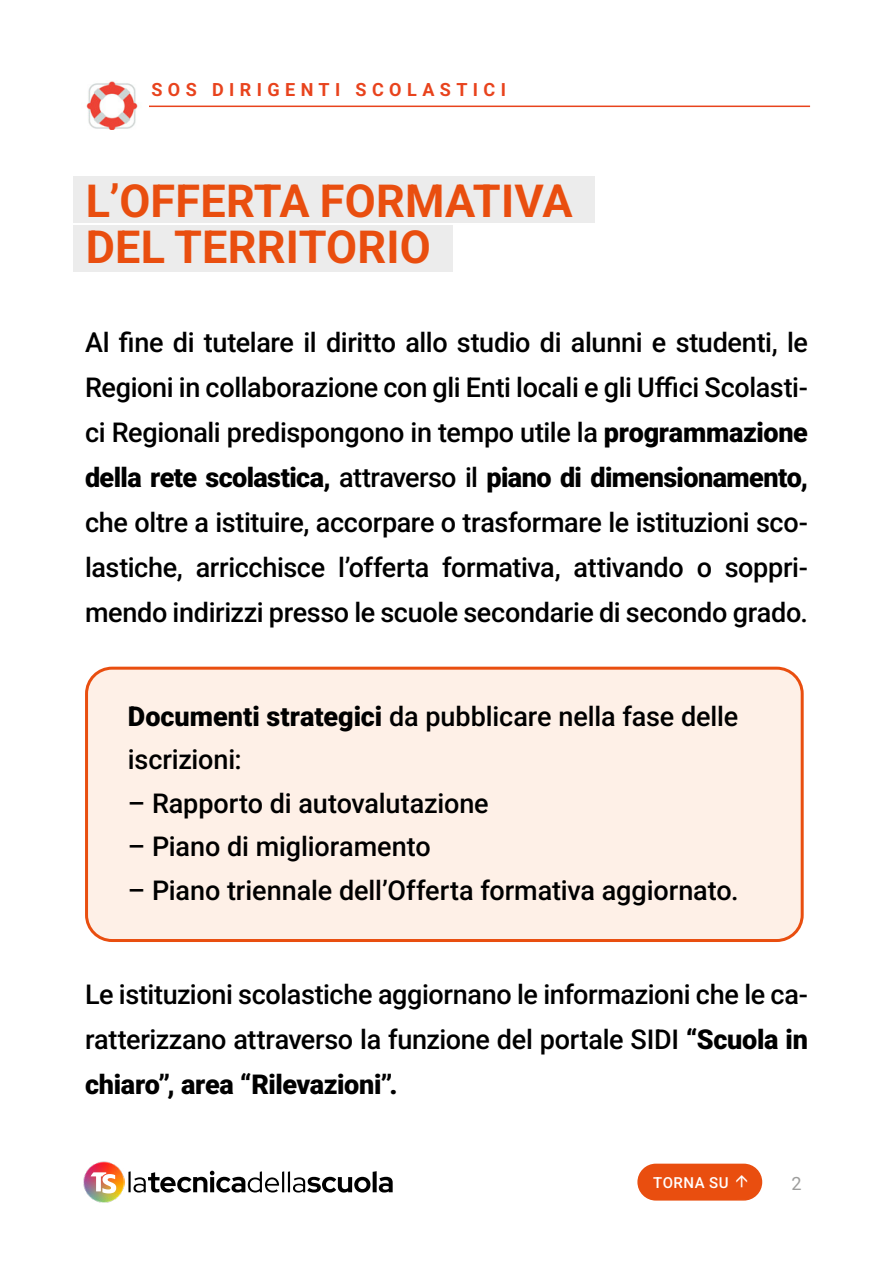
<style>
.page{position:relative;width:893px;height:1263px;background:#fff}
.page>*{position:absolute;margin:0;border:0;box-sizing:border-box;transform-origin:0 0}
.t1{font:700 45px/46.5px "Roboto";letter-spacing:.005em;color:#e94e0f}
.t2{font:500 27px/45px "Roboto";letter-spacing:-.01em;color:#000;text-align:justify}
.t3{font:700 18px "Roboto";letter-spacing:.3em;color:#e8431d}
.t4{font:18px "Roboto";color:#9d9d9c}
.t5{font:500 15px "Roboto";letter-spacing:.035em;color:#fff}
.s1{font-weight:900}
</style>
<div class="page">
<div style="left:73px;top:225px;width:380px;height:47px;background:#ececec"></div>
<div style="left:73px;top:177px;width:521px;height:46px;background:#ececec"></div>
<div style="left:87px;top:668px;width:715px;height:272px;background:#fef0e7;border-radius:26px"></div>
<div style="left:85px;top:667px;width:719px;height:275px;border:3px solid #e94e0f;border-radius:26px"></div>
<hr style="left:81px;top:106px;width:729px;height:1px;background:#e8431d">
<div style="left:82px;top:80px;width:66px;height:50px;background:#fff"></div>
<img style="left:86px;top:81px;width:52px;height:49px">
<img style="left:83px;top:1161px;width:41px;height:42px">
<svg style="left:91px;top:1172px;width:25px;height:21px"></svg>
<svg style="left:128px;top:1171px;width:265px;height:21px"></svg>
<div style="left:638px;top:1164px;width:123px;height:36px;background:#e94e0f;border-radius:18px"></div>
<div style="left:637px;top:1164px;width:125px;height:36px;border:2px solid #e94e0f;border-radius:18px"></div>
<div style="left:653px;top:1177px;width:83px;height:22px;background:#e94e0f"></div>
<p class="t3" style="left:151px;top:77px;width:356px">SOS DIRIGENTI SCOLASTICI</p>
<h1 class="t1" style="left:86px;top:176px;width:488px">L’OFFERTA FORMATIVA<br>DEL TERRITORIO</h1>
<p class="t2" style="left:85px;top:318px;width:724px">Al fine di tutelare il diritto allo studio di alunni e studenti, le Regioni in collaborazione con gli Enti locali e gli Uffici Scolasti&shy;ci Regionali predispongono in tempo utile la <span class="s1">programmazione della rete scolastica,</span> attraverso il <span class="s1">piano di dimensionamento, </span>che oltre a istituire, accorpare o trasformare le istituzioni sco&shy;lastiche, arricchisce l’offerta formativa, attivando o soppri&shy;mendo indirizzi presso le scuole secondarie di secondo grado.</p>
<p class="t2" style="left:128px;top:693px;width:612px;line-height:43.5px"><span class="s1">Documenti strategici</span> da pubblicare nella fase delle iscrizioni:</p>
<p class="t2" style="left:128px;top:780px;width:362px">– Rapporto di autovalutazione</p>
<p class="t2" style="left:128px;top:823px;width:304px">– Piano di miglioramento</p>
<p class="t2" style="left:128px;top:867px;width:612px">– Piano triennale dell’Offerta formativa aggiornato.</p>
<p class="t2" style="left:85px;top:971px;width:724px">Le istituzioni scolastiche aggiornano le informazioni che le ca&shy;ratterizzano attraverso la funzione del portale SIDI <span class="s1">“Scuola in chiaro”, area “Rilevazioni”.</span></p>
<p class="t5" style="left:653px;top:1172px;width:77px">TORNA SU</p>
<p class="t4" style="left:791px;top:1171px;width:12px">2</p>
</div>
